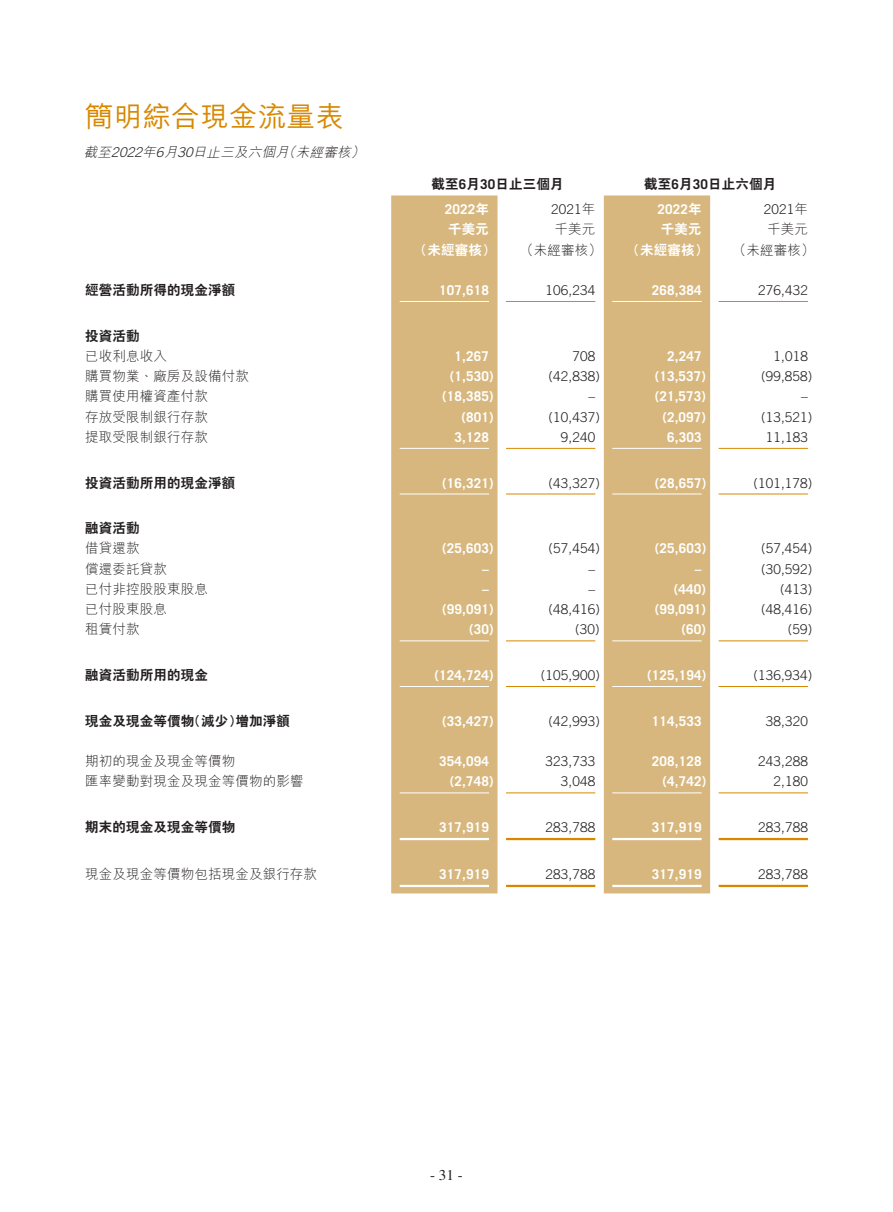
<style>
.page{position:relative;width:893px;height:1212px;background:#fff}
.page>*{position:absolute;margin:0;border:0;box-sizing:border-box;transform-origin:0 0}
.t1{font:500 28.35px "M Hei HK";letter-spacing:.015em;color:#d78800}
.t2{font:15px "Times LT Std";color:#231f20}
.t3{font:700 13.5px "Trade Gothic LT Std";letter-spacing:.01em;color:#fff}
.t4{font:300 13.5px "Trade Gothic LT Std";letter-spacing:.01em;color:#231f20}
.t5{font:300 13.5px "M Hei HK";letter-spacing:.01em;color:#231f20}
.t6{font:800 13.5px "C Hei 2 HK";letter-spacing:.01em;color:#231f20}
.t7{font:italic 300 13.5px "M Hei HK";color:#231f20}
.t8{font:800 13.5px "C Hei 2 HK";letter-spacing:.01em;color:#fff}
.s1{font-family:"Trade Gothic LT Std"}
.s2{font-family:"Trade Gothic LT Std";font-weight:700}
.s3{font-family:"C Hei 2 HK";font-weight:800}
.s4{font-family:"M Hei HK"}
</style>
<div class="page">
<svg style="left:391px;top:195px;width:319px;height:698px;fill:#d7b77d"></svg>
<hr style="left:400px;top:301px;width:89px;height:1px;background:#fff">
<hr style="left:506px;top:301px;width:89px;height:1px;background:#d78800">
<hr style="left:612px;top:301px;width:90px;height:1px;background:#fff">
<hr style="left:719px;top:301px;width:89px;height:1px;background:#d78800">
<hr style="left:400px;top:448px;width:89px;height:1px;background:#fff">
<hr style="left:506px;top:448px;width:89px;height:1px;background:#d78800">
<hr style="left:612px;top:448px;width:90px;height:1px;background:#fff">
<hr style="left:719px;top:448px;width:89px;height:1px;background:#d78800">
<hr style="left:400px;top:494px;width:89px;height:1px;background:#fff">
<hr style="left:506px;top:494px;width:89px;height:1px;background:#d78800">
<hr style="left:612px;top:494px;width:90px;height:1px;background:#fff">
<hr style="left:719px;top:494px;width:89px;height:1px;background:#d78800">
<hr style="left:400px;top:640px;width:89px;height:1px;background:#fff">
<hr style="left:506px;top:640px;width:89px;height:1px;background:#d78800">
<hr style="left:612px;top:640px;width:90px;height:1px;background:#fff">
<hr style="left:719px;top:640px;width:89px;height:1px;background:#d78800">
<hr style="left:400px;top:686px;width:89px;height:1px;background:#fff">
<hr style="left:506px;top:686px;width:89px;height:1px;background:#d78800">
<hr style="left:612px;top:686px;width:90px;height:1px;background:#fff">
<hr style="left:719px;top:686px;width:89px;height:1px;background:#d78800">
<hr style="left:400px;top:792px;width:89px;height:1px;background:#fff">
<hr style="left:506px;top:792px;width:89px;height:1px;background:#d78800">
<hr style="left:612px;top:792px;width:90px;height:1px;background:#fff">
<hr style="left:719px;top:792px;width:89px;height:1px;background:#d78800">
<hr style="left:400px;top:838px;width:89px;height:2px;background:#fff">
<hr style="left:506px;top:838px;width:89px;height:2px;background:#d78800">
<hr style="left:612px;top:838px;width:90px;height:2px;background:#fff">
<hr style="left:719px;top:838px;width:89px;height:2px;background:#d78800">
<hr style="left:400px;top:885px;width:89px;height:2px;background:#fff">
<hr style="left:506px;top:885px;width:89px;height:2px;background:#d78800">
<hr style="left:612px;top:885px;width:90px;height:2px;background:#fff">
<hr style="left:719px;top:885px;width:89px;height:2px;background:#d78800">
<h1 class="t1" style="left:85px;top:96px;width:261px">簡明綜合現金流量表</h1>
<p class="t7" style="left:84px;top:143px;width:286px">截至<span class="s1">2022</span>年<span class="s1">6</span>月<span class="s1">30</span>日止三及六個月（未經審核）</p>
<p class="t6" style="left:431px;top:175px;width:134px">截至<span class="s2">6</span>月<span class="s2">30</span>日止三個月</p>
<p class="t6" style="left:644px;top:175px;width:134px">截至<span class="s2">6</span>月<span class="s2">30</span>日止六個月</p>
<p class="t3" style="left:445px;top:201px;width:46px">2022<span class="s3">年</span></p>
<p class="t4" style="left:551px;top:201px;width:46px">2021<span class="s4">年</span></p>
<p class="t3" style="left:657px;top:201px;width:46px">2022<span class="s3">年</span></p>
<p class="t4" style="left:764px;top:201px;width:46px">2021<span class="s4">年</span></p>
<p class="t8" style="left:448px;top:220px;width:42px">千美元</p>
<p class="t5" style="left:554px;top:220px;width:42px">千美元</p>
<p class="t8" style="left:661px;top:220px;width:42px">千美元</p>
<p class="t5" style="left:767px;top:220px;width:42px">千美元</p>
<p class="t8" style="left:414px;top:240px;width:83px">（未經審核）</p>
<p class="t5" style="left:520px;top:240px;width:83px">（未經審核）</p>
<p class="t8" style="left:627px;top:240px;width:83px">（未經審核）</p>
<p class="t5" style="left:733px;top:240px;width:83px">（未經審核）</p>
<p class="t6" style="left:85px;top:281px;width:152px">經營活動所得的現金淨額</p>
<p class="t3" style="left:439px;top:282px;width:51px">107,618</p>
<p class="t4" style="left:546px;top:282px;width:51px">106,234</p>
<p class="t3" style="left:652px;top:282px;width:51px">268,384</p>
<p class="t4" style="left:758px;top:282px;width:51px">276,432</p>
<p class="t6" style="left:85px;top:327px;width:56px">投資活動</p>
<p class="t5" style="left:85px;top:346px;width:83px">已收利息收入</p>
<p class="t3" style="left:455px;top:348px;width:36px">1,267</p>
<p class="t4" style="left:572px;top:348px;width:24px">708</p>
<p class="t3" style="left:667px;top:348px;width:36px">2,247</p>
<p class="t4" style="left:773px;top:348px;width:36px">1,018</p>
<p class="t5" style="left:85px;top:367px;width:165px">購買物業、廠房及設備付款</p>
<p class="t3" style="left:450px;top:368px;width:45px">(1,530)</p>
<p class="t4" style="left:548px;top:368px;width:53px">(42,838)</p>
<p class="t3" style="left:655px;top:368px;width:53px">(13,537)</p>
<p class="t4" style="left:761px;top:368px;width:53px">(99,858)</p>
<p class="t5" style="left:85px;top:387px;width:124px">購買使用權資產付款</p>
<p class="t3" style="left:442px;top:388px;width:53px">(18,385)</p>
<p class="t4" style="left:589px;top:389px;width:8px">–</p>
<p class="t3" style="left:655px;top:388px;width:53px">(21,573)</p>
<p class="t4" style="left:801px;top:389px;width:8px">–</p>
<p class="t5" style="left:85px;top:407px;width:124px">存放受限制銀行存款</p>
<p class="t3" style="left:461px;top:408px;width:34px">(801)</p>
<p class="t4" style="left:548px;top:409px;width:53px">(10,437)</p>
<p class="t3" style="left:662px;top:408px;width:45px">(2,097)</p>
<p class="t4" style="left:761px;top:409px;width:53px">(13,521)</p>
<p class="t5" style="left:85px;top:427px;width:124px">提取受限制銀行存款</p>
<p class="t3" style="left:455px;top:429px;width:36px">3,128</p>
<p class="t4" style="left:561px;top:429px;width:36px">9,240</p>
<p class="t3" style="left:667px;top:429px;width:36px">6,303</p>
<p class="t4" style="left:766px;top:429px;width:44px">11,183</p>
<p class="t6" style="left:85px;top:473px;width:152px">投資活動所用的現金淨額</p>
<p class="t3" style="left:442px;top:474px;width:53px">(16,321)</p>
<p class="t4" style="left:548px;top:475px;width:53px">(43,327)</p>
<p class="t3" style="left:655px;top:474px;width:53px">(28,657)</p>
<p class="t4" style="left:753px;top:475px;width:61px">(101,178)</p>
<p class="t6" style="left:85px;top:519px;width:56px">融資活動</p>
<p class="t5" style="left:85px;top:539px;width:56px">借貸還款</p>
<p class="t3" style="left:442px;top:540px;width:53px">(25,603)</p>
<p class="t4" style="left:548px;top:541px;width:53px">(57,454)</p>
<p class="t3" style="left:655px;top:540px;width:53px">(25,603)</p>
<p class="t4" style="left:761px;top:541px;width:53px">(57,454)</p>
<p class="t5" style="left:85px;top:559px;width:83px">償還委託貸款</p>
<p class="t3" style="left:482px;top:560px;width:8px">–</p>
<p class="t4" style="left:589px;top:561px;width:8px">–</p>
<p class="t3" style="left:695px;top:560px;width:8px">–</p>
<p class="t4" style="left:761px;top:561px;width:53px">(30,592)</p>
<p class="t5" style="left:85px;top:579px;width:124px">已付非控股股東股息</p>
<p class="t3" style="left:482px;top:581px;width:8px">–</p>
<p class="t4" style="left:589px;top:581px;width:8px">–</p>
<p class="t3" style="left:674px;top:581px;width:34px">(440)</p>
<p class="t4" style="left:780px;top:581px;width:34px">(413)</p>
<p class="t5" style="left:85px;top:600px;width:83px">已付股東股息</p>
<p class="t3" style="left:442px;top:601px;width:53px">(99,091)</p>
<p class="t4" style="left:548px;top:601px;width:53px">(48,416)</p>
<p class="t3" style="left:655px;top:601px;width:53px">(99,091)</p>
<p class="t4" style="left:761px;top:601px;width:53px">(48,416)</p>
<p class="t5" style="left:85px;top:620px;width:56px">租賃付款</p>
<p class="t3" style="left:469px;top:621px;width:26px">(30)</p>
<p class="t4" style="left:575px;top:622px;width:26px">(30)</p>
<p class="t3" style="left:682px;top:621px;width:26px">(60)</p>
<p class="t4" style="left:788px;top:622px;width:26px">(59)</p>
<p class="t6" style="left:85px;top:666px;width:124px">融資活動所用的現金</p>
<p class="t3" style="left:434px;top:667px;width:61px">(124,724)</p>
<p class="t4" style="left:541px;top:667px;width:61px">(105,900)</p>
<p class="t3" style="left:647px;top:667px;width:61px">(125,194)</p>
<p class="t4" style="left:753px;top:667px;width:61px">(136,934)</p>
<p class="t6" style="left:85px;top:712px;width:206px">現金及現金等價物（減少）增加淨額</p>
<p class="t3" style="left:442px;top:712px;width:53px">(33,427)</p>
<p class="t4" style="left:548px;top:713px;width:53px">(42,993)</p>
<p class="t3" style="left:652px;top:712px;width:51px">114,533</p>
<p class="t4" style="left:766px;top:713px;width:44px">38,320</p>
<p class="t5" style="left:85px;top:752px;width:152px">期初的現金及現金等價物</p>
<p class="t3" style="left:439px;top:753px;width:51px">354,094</p>
<p class="t4" style="left:546px;top:753px;width:51px">323,733</p>
<p class="t3" style="left:652px;top:753px;width:51px">208,128</p>
<p class="t4" style="left:758px;top:753px;width:51px">243,288</p>
<p class="t5" style="left:85px;top:772px;width:220px">匯率變動對現金及現金等價物的影響</p>
<p class="t3" style="left:450px;top:773px;width:45px">(2,748)</p>
<p class="t4" style="left:561px;top:774px;width:36px">3,048</p>
<p class="t3" style="left:662px;top:773px;width:45px">(4,742)</p>
<p class="t4" style="left:773px;top:774px;width:36px">2,180</p>
<p class="t6" style="left:85px;top:818px;width:152px">期末的現金及現金等價物</p>
<p class="t3" style="left:439px;top:819px;width:51px">317,919</p>
<p class="t4" style="left:546px;top:819px;width:51px">283,788</p>
<p class="t3" style="left:652px;top:819px;width:51px">317,919</p>
<p class="t4" style="left:758px;top:819px;width:51px">283,788</p>
<p class="t5" style="left:85px;top:864px;width:234px">現金及現金等價物包括現金及銀行存款</p>
<p class="t3" style="left:439px;top:866px;width:51px">317,919</p>
<p class="t4" style="left:546px;top:866px;width:51px">283,788</p>
<p class="t3" style="left:652px;top:866px;width:51px">317,919</p>
<p class="t4" style="left:758px;top:866px;width:51px">283,788</p>
<p class="t2" style="left:430px;top:1167px;width:34px">- 31 -</p>
</div>
